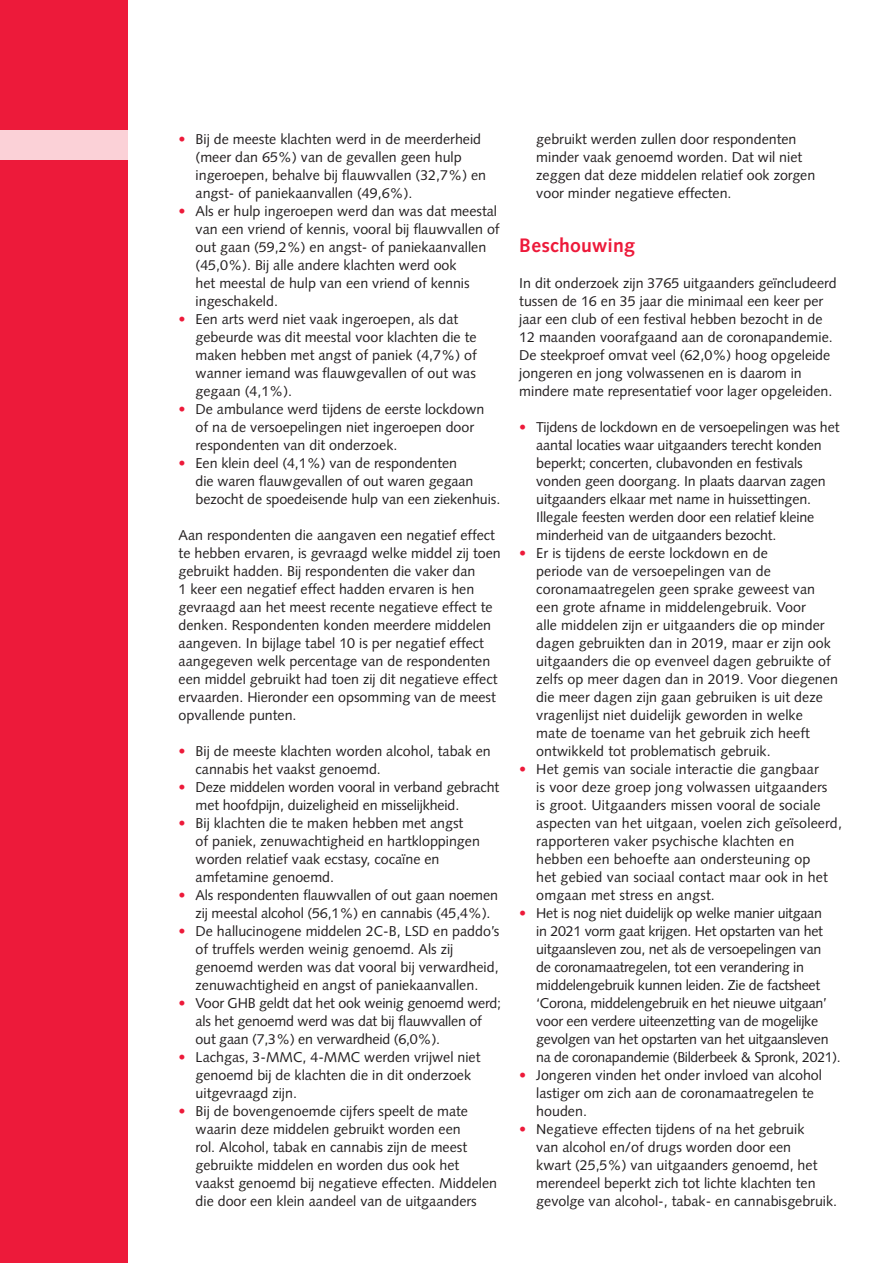
<style>
.page{position:relative;width:893px;height:1263px;background:#fff}
.page>*{position:absolute;margin:0;border:0;box-sizing:border-box;transform-origin:0 0}
._02-Subkop_rood_bold{font:700 19.5px "Syntax LT Std";letter-spacing:.01em;color:#ed1a3a}
._03-brood{font:14.25px/18px "Syntax LT Std";color:#231f20}
._03-brood-2{font:14.25px/18px "Syntax LT Std";letter-spacing:-.02em;color:#231f20}
.s1{font-style:italic;color:#ed1a3a}
</style>
<div class="page">
<div style="left:0;top:0;width:128px;height:1263px;background:#ed1a3a"></div>
<div style="left:0;top:130px;width:128px;height:29px;background:#fbd1d7"></div>
<p class="_03-brood" style="left:196px;top:130px;width:292px;text-indent:-17px"><span class="s1">•</span> Bij de meeste klachten werd in de meerderheid (meer dan 65%) van de gevallen geen hulp ingeroepen, behalve bij flauwvallen (32,7%) en angst- of paniekaanvallen (49,6%).</p>
<p class="_03-brood" style="left:196px;top:202px;width:306px;text-indent:-17px"><span class="s1">•</span> Als er hulp ingeroepen werd dan was dat meestal van een vriend of kennis, vooral bij flauwvallen of out gaan (59,2%) en angst- of paniekaanvallen (45,0%). Bij alle andere klachten werd ook<br>het meestal de hulp van een vriend of kennis ingeschakeld.</p>
<p class="_03-brood" style="left:196px;top:310px;width:283px;text-indent:-17px"><span class="s1">•</span> Een arts werd niet vaak ingeroepen, als dat gebeurde was dit meestal voor klachten die te maken hebben met angst of paniek (4,7%) of wanner iemand was flauwgevallen of out was gegaan (4,1%).</p>
<p class="_03-brood" style="left:196px;top:400px;width:290px;text-indent:-17px"><span class="s1">•</span> De ambulance werd tijdens de eerste lockdown of na de versoepelingen niet ingeroepen door respondenten van dit onderzoek.</p>
<p class="_03-brood" style="left:196px;top:454px;width:306px;text-indent:-17px"><span class="s1">•</span> Een klein deel (4,1%) van de respondenten<br>die waren flauwgevallen of out waren gegaan bezocht de spoedeisende hulp van een ziekenhuis.</p>
<p class="_03-brood" style="left:179px;top:526px;width:324px">Aan respondenten die aangaven een negatief effect te hebben ervaren, is gevraagd welke middel zij toen gebruikt hadden. Bij respondenten die vaker dan<br>1 keer een negatief effect hadden ervaren is hen gevraagd aan het meest recente negatieve effect te denken. Respondenten konden meerdere middelen aangeven. In bijlage tabel 10 is per negatief effect aangegeven welk percentage van de respondenten een middel gebruikt had toen zij dit negatieve effect ervaarden. Hieronder een opsomming van de meest opvallende punten.</p>
<p class="_03-brood" style="left:196px;top:742px;width:297px;text-indent:-17px"><span class="s1">•</span> Bij de meeste klachten worden alcohol, tabak en cannabis het vaakst genoemd.</p>
<p class="_03-brood" style="left:196px;top:778px;width:305px;text-indent:-17px"><span class="s1">•</span> Deze middelen worden vooral in verband gebracht met hoofdpijn, duizeligheid en misselijkheid.</p>
<p class="_03-brood" style="left:196px;top:814px;width:286px;text-indent:-17px"><span class="s1">•</span> Bij klachten die te maken hebben met angst<br>of paniek, zenuwachtigheid en hartkloppingen worden relatief vaak ecstasy, cocaïne en amfetamine genoemd.</p>
<p class="_03-brood" style="left:196px;top:886px;width:304px;text-indent:-17px"><span class="s1">•</span> Als respondenten flauwvallen of out gaan noemen zij meestal alcohol (56,1%) en cannabis (45,4%).</p>
<p class="_03-brood" style="left:196px;top:922px;width:305px;text-indent:-17px"><span class="s1">•</span> De hallucinogene middelen 2C-B, LSD en paddo’s of truffels werden weinig genoemd. Als zij genoemd werden was dat vooral bij verwardheid, zenuwachtigheid en angst of paniekaanvallen.</p>
<p class="_03-brood" style="left:196px;top:994px;width:307px;text-indent:-17px"><span class="s1">•</span> Voor GHB geldt dat het ook weinig genoemd werd; als het genoemd werd was dat bij flauwvallen of out gaan (7,3%) en verwardheid (6,0%).</p>
<p class="_03-brood" style="left:196px;top:1048px;width:286px;text-indent:-17px"><span class="s1">•</span> Lachgas, 3-MMC, 4-MMC werden vrijwel niet genoemd bij de klachten die in dit onderzoek uitgevraagd zijn.</p>
<p class="_03-brood" style="left:196px;top:1102px;width:303px;text-indent:-17px"><span class="s1">•</span> Bij de bovengenoemde cijfers speelt de mate waarin deze middelen gebruikt worden een<br>rol. Alcohol, tabak en cannabis zijn de meest gebruikte middelen en worden dus ook het vaakst genoemd bij negatieve effecten. Middelen die door een klein aandeel van de uitgaanders</p>
<p class="_03-brood" style="left:536px;top:130px;width:281px">gebruikt werden zullen door respondenten minder vaak genoemd worden. Dat wil niet zeggen dat deze middelen relatief ook zorgen voor minder negatieve effecten.</p>
<p class="_02-Subkop_rood_bold" style="left:519px;top:234px;width:117px">Beschouwing</p>
<p class="_03-brood" style="left:519px;top:274px;width:319px">In dit onderzoek zijn 3765 uitgaanders geïncludeerd tussen de 16 en 35 jaar die minimaal een keer per jaar een club of een festival hebben bezocht in de 12 maanden voorafgaand aan de coronapandemie.<br>De steekproef omvat veel (62,0%) hoog opgeleide jongeren en jong volwassenen en is daarom in mindere mate representatief voor lager opgeleiden.</p>
<p class="_03-brood" style="left:536px;top:418px;width:305px;text-indent:-17px"><span class="s1">•</span> Tijdens de lockdown en de versoepelingen was het aantal locaties waar uitgaanders terecht konden beperkt; concerten, clubavonden en festivals vonden geen doorgang. In plaats daarvan zagen uitgaanders elkaar met name in huissettingen.<br>Illegale feesten werden door een relatief kleine minderheid van de uitgaanders bezocht.</p>
<p class="_03-brood" style="left:536px;top:544px;width:303px;text-indent:-17px"><span class="s1">•</span> Er is tijdens de eerste lockdown en de<br>periode van de versoepelingen van de coronamaatregelen geen sprake geweest van een grote afname in middelengebruik. Voor<br>alle middelen zijn er uitgaanders die op minder dagen gebruikten dan in 2019, maar er zijn ook uitgaanders die op evenveel dagen gebruikte of zelfs op meer dagen dan in 2019. Voor diegenen die meer dagen zijn gaan gebruiken is uit deze vragenlijst niet duidelijk geworden in welke<br>mate de toename van het gebruik zich heeft ontwikkeld tot problematisch gebruik.</p>
<p class="_03-brood" style="left:536px;top:760px;width:307px;text-indent:-17px"><span class="s1">•</span> Het gemis van sociale interactie die gangbaar<br>is voor deze groep jong volwassen uitgaanders<br>is groot. Uitgaanders missen vooral de sociale aspecten van het uitgaan, voelen zich geïsoleerd, rapporteren vaker psychische klachten en hebben een behoefte aan ondersteuning op<br>het gebied van sociaal contact maar ook in het omgaan met stress en angst.</p>
<p class="_03-brood-2" style="left:536px;top:904px;width:306px;text-indent:-17px"><span class="s1">•</span> Het is nog niet duidelijk op welke manier uitgaan<br>in 2021 vorm gaat krijgen. Het opstarten van het uitgaansleven zou, net als de versoepelingen van<br>de coronamaatregelen, tot een verandering in middelengebruik kunnen leiden. Zie de factsheet ‘Corona, middelengebruik en het nieuwe uitgaan’ voor een verdere uiteenzetting van de mogelijke gevolgen van het opstarten van het uitgaansleven na de coronapandemie (Bilderbeek &amp; Spronk, 2021).</p>
<p class="_03-brood" style="left:536px;top:1066px;width:287px;text-indent:-17px"><span class="s1">•</span> Jongeren vinden het onder invloed van alcohol lastiger om zich aan de coronamaatregelen te houden.</p>
<p class="_03-brood" style="left:536px;top:1120px;width:302px;text-indent:-17px"><span class="s1">•</span> Negatieve effecten tijdens of na het gebruik<br>van alcohol en/of drugs worden door een<br>kwart (25,5%) van uitgaanders genoemd, het merendeel beperkt zich tot lichte klachten ten gevolge van alcohol-, tabak- en cannabisgebruik.</p>
</div>
